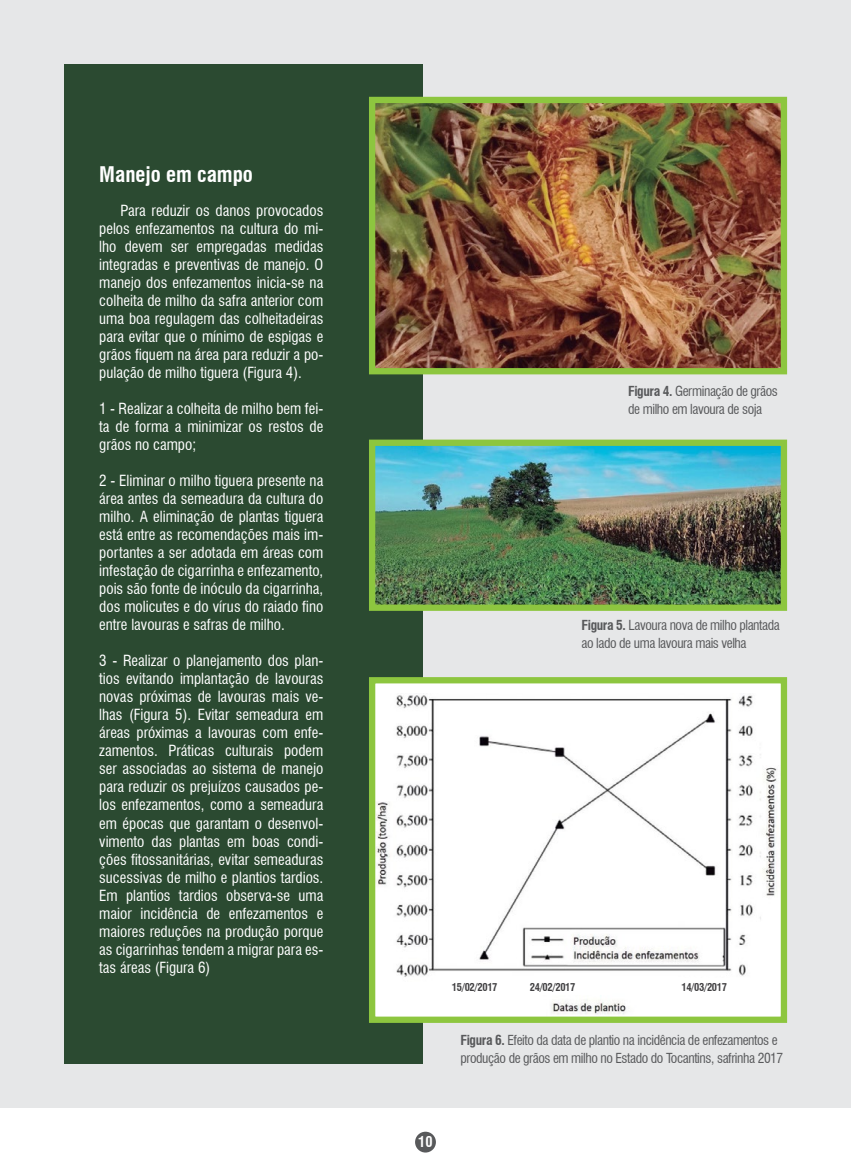
<style>
.page{position:relative;width:851px;height:1170px;background:#fff}
.page>*{position:absolute;margin:0;border:0;box-sizing:border-box;transform-origin:0 0}
.t1{font:700 condensed 21px "Swiss 721 BT";color:#fff}
.t2{font:condensed 15px/18px "Swiss 721 BT";color:#fff;text-align:justify}
.t3{font:700 condensed 14.4px "Swiss 721 BT";color:#fff}
.t4{font:condensed 13.5px/18px "Swiss 721 BT";letter-spacing:-.03em;color:#58595b}
.t5{font:700 condensed 10.5px "Swiss 721 BT";letter-spacing:-.03em;color:#414042}
.s1{font-weight:700}
</style>
<div class="page">
<div style="left:415px;top:1131px;width:21px;height:21px;background:#58595b;border-radius:50%"></div>
<div style="left:0;top:0;width:850px;height:1107px;background:#e6e7e8"></div>
<div style="left:64px;top:64px;width:358px;height:999px;background:#2b4a31"></div>
<img style="left:376px;top:104px;width:404px;height:263px">
<div style="left:369px;top:97px;width:418px;height:277px;border:6px solid #8dc63f"></div>
<img style="left:376px;top:446px;width:404px;height:158px">
<div style="left:369px;top:439px;width:418px;height:172px;border:6px solid #8dc63f"></div>
<div style="left:372px;top:680px;width:411px;height:339px;background:#fff"></div>
<img style="left:376px;top:693px;width:401px;height:321px">
<div style="left:369px;top:677px;width:418px;height:345px;border:6px solid #8dc63f"></div>
<div style="left:436px;top:972px;width:76px;height:27px;background:#fff"></div>
<div style="left:534px;top:973px;width:76px;height:21px;background:#fff"></div>
<div style="left:672px;top:978px;width:75px;height:21px;background:#fff"></div>
<h1 class="t1" style="left:99px;top:162px;width:155px">Manejo em campo</h1>
<p class="t2" style="left:99px;top:202px;width:225px;text-indent:21px">Para reduzir os danos provocados pelos enfezamentos na cultura do mi&shy;lho devem ser empregadas medidas integradas e preventivas de manejo. O manejo dos enfezamentos inicia-se na colheita de milho da safra anterior com uma boa regulagem das colheitadeiras para evitar que o mínimo de espigas e grãos fiquem na área para reduzir a po&shy;pulação de milho tiguera (Figura 4).</p>
<p class="t2" style="left:99px;top:400px;width:225px">1 - Realizar a colheita de milho bem fei&shy;ta de forma a minimizar os restos de grãos no campo;</p>
<p class="t2" style="left:99px;top:472px;width:225px">2 - Eliminar o milho tiguera presente na área antes da semeadura da cultura do milho. A eliminação de plantas tiguera está entre as recomendações mais im&shy;portantes a ser adotada em áreas com infestação de cigarrinha e enfezamento, pois são fonte de inóculo da cigarrinha, dos molicutes e do vírus do raiado fino entre lavouras e safras de milho.</p>
<p class="t2" style="left:99px;top:652px;width:225px">3 - Realizar o planejamento dos plan&shy;tios evitando implantação de lavouras novas próximas de lavouras mais ve&shy;lhas (Figura 5). Evitar semeadura em áreas próximas a lavouras com enfe&shy;zamentos. Práticas culturais podem ser associadas ao sistema de manejo para reduzir os prejuízos causados pe&shy;los enfezamentos, como a semeadura em épocas que garantam o desenvol&shy;vimento das plantas em boas condi&shy;ções fitossanitárias, evitar semeaduras sucessivas de milho e plantios tardios.<br>Em plantios tardios observa-se uma maior incidência de enfezamentos e maiores reduções na produção porque as cigarrinhas tendem a migrar para es&shy;tas áreas (Figura 6)</p>
<p class="t4" style="left:628px;top:382px;width:151px"><span class="s1">Figura 4.</span> Germinação de grãos de milho em lavoura de soja</p>
<p class="t4" style="left:581px;top:616px;width:200px"><span class="s1">Figura 5.</span> Lavoura nova de milho plantada ao lado de uma lavoura mais velha</p>
<p class="t5" style="left:452px;top:980px;width:47px">15/02/2017</p>
<p class="t5" style="left:529px;top:980px;width:47px">24/02/2017</p>
<p class="t5" style="left:681px;top:980px;width:47px">14/03/2017</p>
<p class="t4" style="left:460px;top:1030px;width:324px"><span class="s1">Figura 6.</span> Efeito da data de plantio na incidência de enfezamentos e produção de grãos em milho no Estado do Tocantins, safrinha 2017</p>
<p class="t3" style="left:418px;top:1133px;width:16px">10</p>
</div>
